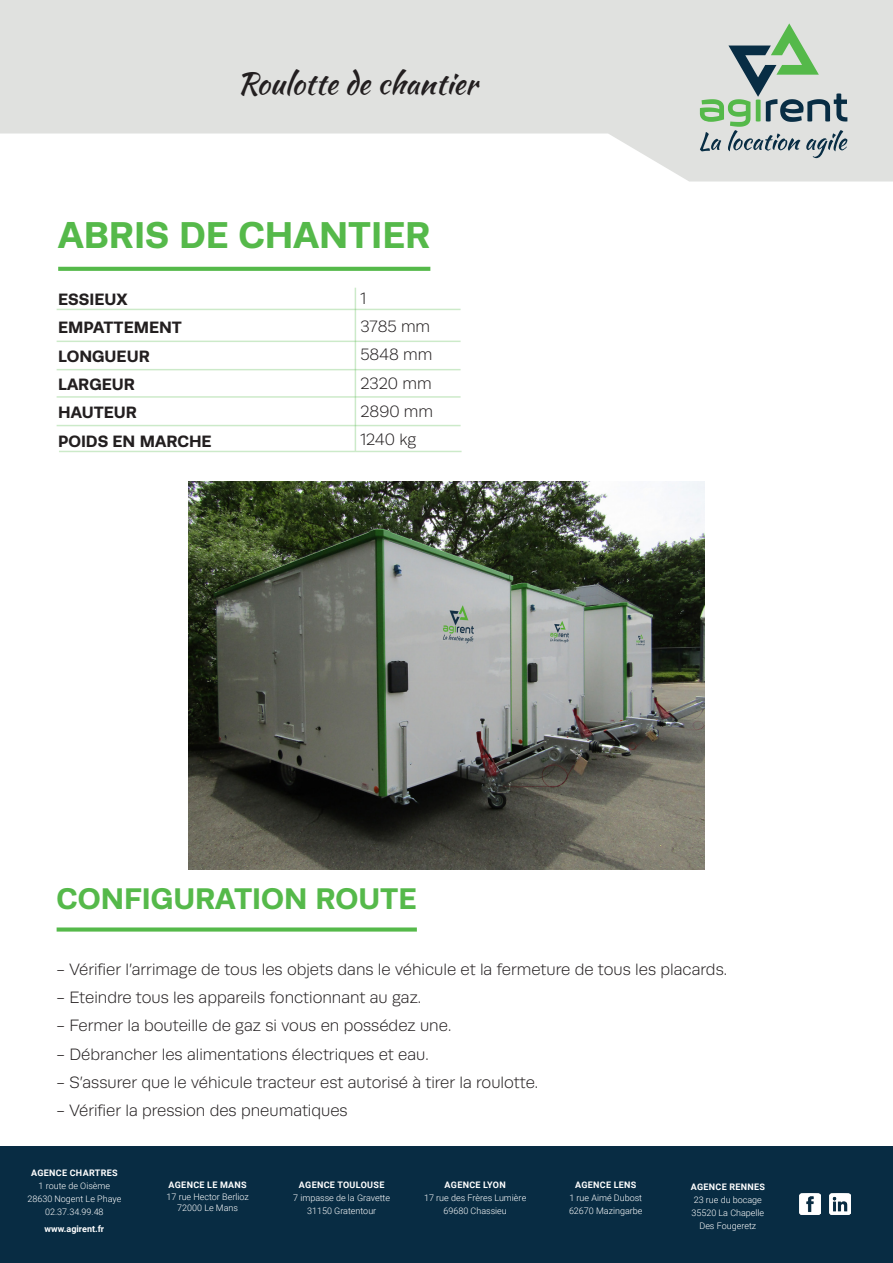
<style>
.page{position:relative;width:893px;height:1263px;background:#fff}
.page>*{position:absolute;margin:0;border:0;box-sizing:border-box;transform-origin:0 0}
.Product_Description{font:700 37.5px "Runda";color:#55b94a}
.t1{font:30px "Kaushan Script";color:#231f20}
.Product_Description-2{font:700 30px "Runda";color:#55b94a}
.Product_Description-3{font:300 16.5px "Runda";color:#231f20}
.Product_Description-4{font:700 16.5px "Runda";color:#231f20}
.t2{font:300 9px/13px "Roboto";color:#fff;text-align:center}
.t3{font:700 9px "Roboto";letter-spacing:.035em;color:#fff}
.t4{font:700 9px "Roboto";color:#fff}
</style>
<div class="page">
<svg style="left:0;top:0;width:893px;height:182px;fill:#e0e1df"></svg>
<svg style="left:700px;top:23px;width:147px;height:135px;background:#b6c5bc"></svg>
<hr style="left:0;top:1147px;width:1px;height:116px;background:#082c43">
<div style="left:1px;top:1147px;width:892px;height:116px;background:#082c43"></div>
<img style="left:799px;top:1194px;width:21px;height:21px">
<img style="left:829px;top:1194px;width:22px;height:21px">
<svg style="left:57px;top:927px;width:360px;height:4px"></svg>
<img style="left:188px;top:482px;width:517px;height:387px">
<svg style="left:58px;top:267px;width:372px;height:4px"></svg>
<hr style="left:57px;top:341px;width:404px;height:1px;background:#55b94a">
<hr style="left:57px;top:309px;width:404px;height:1px;background:#55b94a">
<hr style="left:59px;top:451px;width:403px;height:1px;background:#55b94a">
<hr style="left:57px;top:396px;width:404px;height:2px;background:#55b94a">
<hr style="left:57px;top:425px;width:404px;height:1px;background:#55b94a">
<hr style="left:355px;top:288px;width:1px;height:163px;background:#55b94a">
<hr style="left:57px;top:369px;width:404px;height:1px;background:#55b94a">
<h2 class="t1" style="left:237px;top:62px;width:242px">Roulotte de chantier</h2>
<p class="Product_Description" style="left:58px;top:213px;width:374px">ABRIS DE CHANTIER</p>
<p class="Product_Description-4" style="left:58px;top:289px;width:71px">ESSIEUX</p>
<p class="Product_Description-4" style="left:58px;top:318px;width:125px">EMPATTEMENT</p>
<p class="Product_Description-4" style="left:58px;top:346px;width:93px">LONGUEUR</p>
<p class="Product_Description-4" style="left:58px;top:374px;width:78px">LARGEUR</p>
<p class="Product_Description-4" style="left:58px;top:403px;width:80px">HAUTEUR</p>
<p class="Product_Description-4" style="left:58px;top:431px;width:155px">POIDS EN MARCHE</p>
<p class="Product_Description-3" style="left:360px;top:289px;width:7px">1</p>
<p class="Product_Description-3" style="left:360px;top:317px;width:71px">3785 mm</p>
<p class="Product_Description-3" style="left:360px;top:346px;width:73px">5848 mm</p>
<p class="Product_Description-3" style="left:360px;top:374px;width:73px">2320 mm</p>
<p class="Product_Description-3" style="left:360px;top:402px;width:74px">2890 mm</p>
<p class="Product_Description-3" style="left:360px;top:431px;width:57px">1240 kg</p>
<p class="Product_Description-2" style="left:57px;top:881px;width:362px">CONFIGURATION ROUTE</p>
<p class="Product_Description-3" style="left:57px;top:960px;width:672px">- Vérifier l’arrimage de tous les objets dans le véhicule et la fermeture de tous les placards.</p>
<p class="Product_Description-3" style="left:57px;top:988px;width:366px">- Eteindre tous les appareils fonctionnant au gaz.</p>
<p class="Product_Description-3" style="left:57px;top:1017px;width:396px">- Fermer la bouteille de gaz si vous en possédez une.</p>
<p class="Product_Description-3" style="left:57px;top:1045px;width:374px">- Débrancher les alimentations électriques et eau.</p>
<p class="Product_Description-3" style="left:57px;top:1073px;width:483px">- S’assurer que le véhicule tracteur est autorisé à tirer la roulotte.</p>
<p class="Product_Description-3" style="left:57px;top:1102px;width:293px">- Vérifier la pression des pneumatiques</p>
<p class="t3" style="left:31px;top:1166px;width:88px">AGENCE CHARTRES</p>
<p class="t2" style="left:27px;top:1178px;width:96px">1 route de Oisème<br>28630 Nogent Le Phaye<br>02.37.34.99.48</p>
<p class="t4" style="left:45px;top:1222px;width:61px">www.agirent.fr</p>
<p class="t3" style="left:168px;top:1179px;width:80px">AGENCE LE MANS</p>
<p class="t2" style="left:167px;top:1190px;width:84px;line-height:11.6px">17 rue Hector Berlioz<br>72000 Le Mans</p>
<p class="t3" style="left:299px;top:1179px;width:87px">AGENCE TOULOUSE</p>
<p class="t2" style="left:293px;top:1191px;width:98px">7 impasse de la Gravette<br>31150 Gratentour</p>
<p class="t3" style="left:445px;top:1179px;width:63px">AGENCE LYON</p>
<p class="t2" style="left:424px;top:1191px;width:104px">17 rue des Frères Lumière<br>69680 Chassieu</p>
<p class="t3" style="left:575px;top:1179px;width:63px">AGENCE LENS</p>
<p class="t2" style="left:569px;top:1191px;width:75px;text-align:left">1 rue Aimé Dubost<br>62670 Mazingarbe</p>
<p class="t3" style="left:691px;top:1180px;width:76px">AGENCE RENNES</p>
<p class="t2" style="left:691px;top:1193px;width:74px">23 rue du bocage<br>35520 La Chapelle<br>Des Fougeretz</p>
</div>
